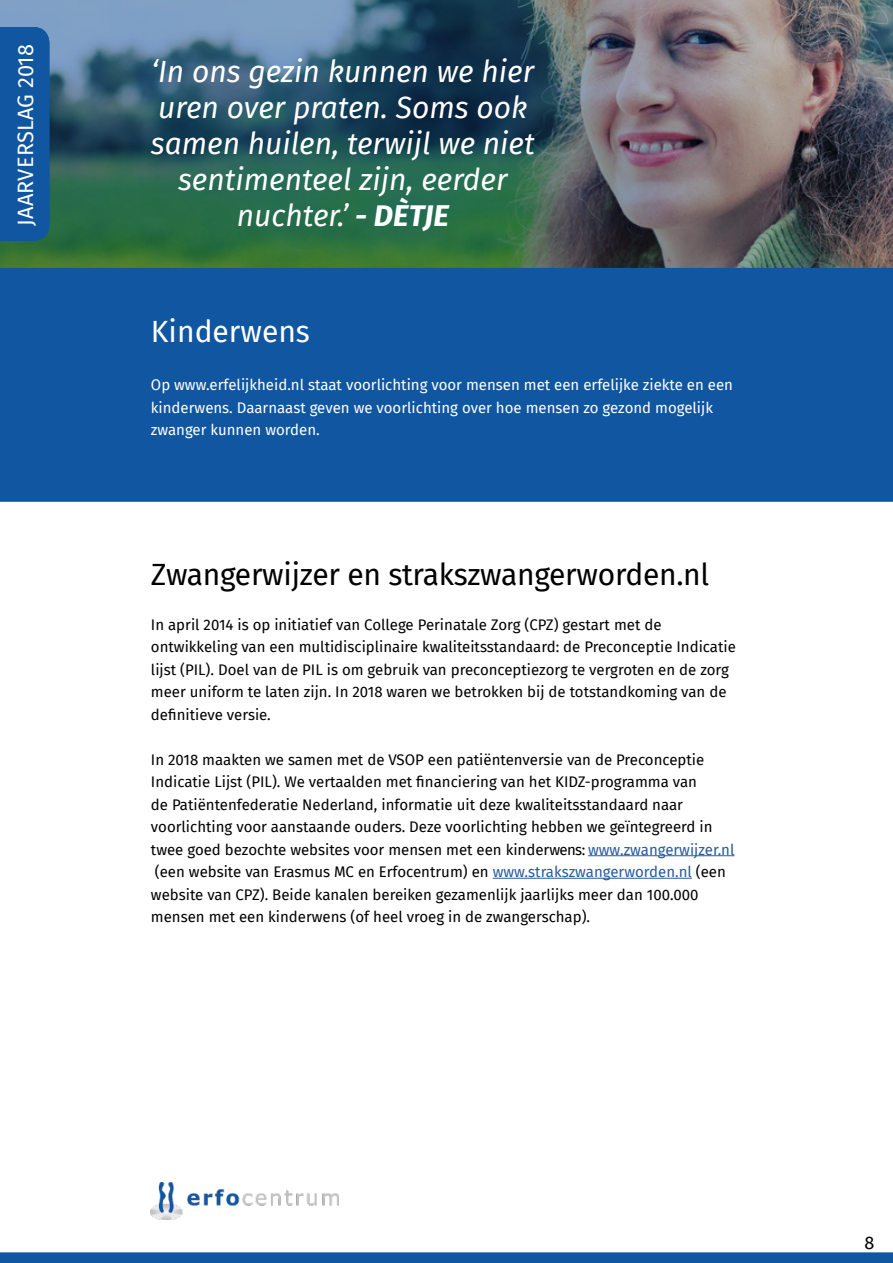
<style>
.page{position:relative;width:893px;height:1263px;background:#fff}
.page>*{position:absolute;margin:0;border:0;box-sizing:border-box;transform-origin:0 0}
.t1{font:italic 30px/36px "Fira Sans";color:#fff;text-align:center}
.t2{font:30px "Fira Sans";letter-spacing:-.01em;color:#000}
.t3{font:30px "Fira Sans";color:#fff}
.t4{font:21.75px "Fira Sans";letter-spacing:.01em;color:#fff}
.t5{font:18px "Fira Sans";color:#000}
.t6{font:15px/22.5px "Fira Sans";color:#000}
.t7{font:15px/22.5px "Fira Sans";color:#fff}
.s1{font-weight:700}
.s2{color:#275b9b}
</style>
<div class="page">
<img style="left:151px;top:1182px;width:188px;height:37px">
<img style="left:0;top:0;width:893px;height:268px">
<div style="left:0;top:268px;width:893px;height:234px;background:#1056a0"></div>
<hr style="left:588px;top:855px;width:146px;height:1px;background:#275b9b">
<hr style="left:493px;top:878px;width:199px;height:1px;background:#275b9b">
<svg style="left:0;top:1252px;width:893px;height:11px;background:#175ba3"></svg>
<div style="left:117px;top:25px;width:453px;height:242px;background:#1056a0;opacity:.75"></div>
<div style="left:0;top:27px;width:49px;height:214px;background:#1056a0"></div>
<h2 class="t4" style="left:9px;top:226px;width:183px;rotate:-90deg">JAARVERSLAG 2018</h2>
<h2 class="t4" style="left:9px;top:56px;width:13px;rotate:-90deg">6</h2>
<h1 class="t1" style="left:151px;top:53px;width:385px">‘In ons gezin kunnen we hier uren over praten. Soms ook samen huilen, terwijl we niet sentimenteel zijn, eerder</h1>
<h1 class="t1" style="left:237px;top:197px;width:214px">nuchter.’ <span class="s1">- DÈTJE</span></h1>
<h1 class="t3" style="left:151px;top:309px;width:161px">Kinderwens</h1>
<p class="t7" style="left:151px;top:373px;width:583px">Op www.erfelijkheid.nl staat voorlichting voor mensen met een erfelijke ziekte en een kinderwens. Daarnaast geven we voorlichting over hoe mensen zo gezond mogelijk zwanger kunnen worden.</p>
<h1 class="t2" style="left:151px;top:551px;width:560px">Zwangerwijzer en strakszwangerworden.nl</h1>
<p class="t6" style="left:151px;top:613px;width:586px">In april 2014 is op initiatief van College Perinatale Zorg (CPZ) gestart met de ontwikkeling van een multidisciplinaire kwaliteitsstandaard: de Preconceptie Indicatie lijst (PIL). Doel van de PIL is om gebruik van preconceptiezorg te vergroten en de zorg meer uniform te laten zijn. In 2018 waren we betrokken bij de totstandkoming van de definitieve versie.</p>
<p class="t6" style="left:151px;top:748px;width:585px">In 2018 maakten we samen met de VSOP een patiëntenversie van de Preconceptie Indicatie Lijst (PIL). We vertaalden met financiering van het KIDZ-programma van<br>de Patiëntenfederatie Nederland, informatie uit deze kwaliteitsstandaard naar voorlichting voor aanstaande ouders. Deze voorlichting hebben we geïntegreerd in twee goed bezochte websites voor mensen met een kinderwens: <span class="s2">www.zwangerwijzer.nl </span>(een website van Erasmus MC en Erfocentrum) en <span class="s2">www.strakszwangerworden.nl</span> (een website van CPZ). Beide kanalen bereiken gezamenlijk jaarlijks meer dan 100.000 mensen met een kinderwens (of heel vroeg in de zwangerschap).</p>
<p class="t5" style="left:865px;top:1229px;width:11px">8</p>
</div>
